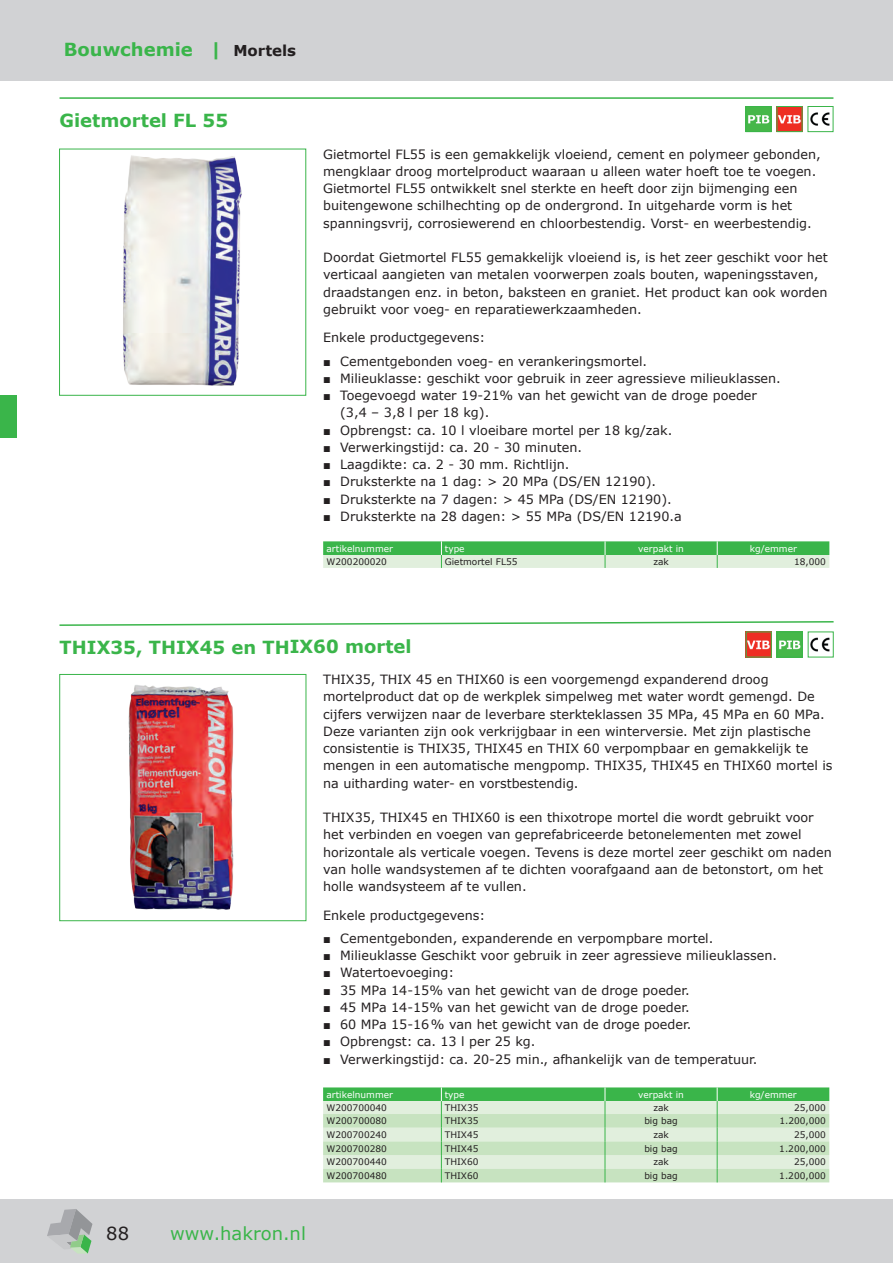
<style>
.page{position:relative;width:893px;height:1263px;background:#fff}
.page>*{position:absolute;margin:0;border:0;box-sizing:border-box;transform-origin:0 0}
.t1{font:700 18px "Verdana";letter-spacing:-.005em;color:#3ab54a}
.t2{font:18px "Verdana";color:#3ab54a}
.t3{font:18px "Verdana";color:#231f20}
.t4{font:12.75px/17.2px "Verdana";color:#231f20}
.t5{font:9px "Verdana";color:#231f20}
.t6{font:9px "Verdana";color:#fff}
.s1{font-size:15px;color:#231f20}
.s2{font-family:"Arial"}
</style>
<div class="page">
<div style="left:0;top:0;width:893px;height:81px;background:#d1d2d4"></div>
<div style="left:0;top:1199px;width:893px;height:64px;background:#d1d2d4"></div>
<hr style="left:60px;top:97px;width:773px;height:2px;background:#3ab54a">
<svg style="left:323px;top:541px;width:506px;height:27px;background:#8dd293"></svg>
<img style="left:123px;top:155px;width:119px;height:231px">
<div style="left:59px;top:149px;width:247px;height:246px;border:1px solid #3ab54a"></div>
<img style="left:748px;top:108px;width:21px;height:22px">
<div style="left:746px;top:106px;width:25px;height:26px;border:1px solid #3ab54a"></div>
<img style="left:779px;top:108px;width:21px;height:22px">
<div style="left:777px;top:106px;width:25px;height:26px;border:1px solid #3ab54a"></div>
<img style="left:810px;top:112px;width:20px;height:14px">
<div style="left:808px;top:106px;width:25px;height:26px;border:1px solid #3ab54a"></div>
<svg style="left:323px;top:1087px;width:506px;height:95px;background:#bde1bb"></svg>
<svg style="left:59px;top:621px;width:775px;height:5px"></svg>
<img style="left:128px;top:685px;width:106px;height:225px">
<div style="left:60px;top:674px;width:246px;height:247px;border:1px solid #3ab54a"></div>
<img style="left:779px;top:634px;width:21px;height:21px">
<div style="left:777px;top:632px;width:25px;height:25px;border:1px solid #3ab54a"></div>
<img style="left:748px;top:634px;width:21px;height:21px">
<img style="left:810px;top:637px;width:20px;height:15px">
<svg style="left:47px;top:1209px;width:45px;height:44px"></svg>
<div style="left:0;top:395px;width:17px;height:43px;background:#3ab54a"></div>
<h1 class="t1" style="left:64px;top:38px;width:234px">Bouwchemie | <span class="s1">Mortels</span></h1>
<h1 class="t1" style="left:60px;top:109px;width:170px">Gietmortel FL 55</h1>
<p class="t4" style="left:323px;top:146px;width:499px">Gietmortel FL55 is een gemakkelijk vloeiend, cement en polymeer gebonden, mengklaar droog mortelproduct waaraan u alleen water hoeft toe te voegen.<br>Gietmortel FL55 ontwikkelt snel sterkte en heeft door zijn bijmenging een buitengewone schilhechting op de ondergrond. In uitgeharde vorm is het spanningsvrij, corrosiewerend en chloorbestendig. Vorst- en weerbestendig.</p>
<p class="t4" style="left:323px;top:249px;width:506px">Doordat Gietmortel FL55 gemakkelijk vloeiend is, is het zeer geschikt voor het verticaal aangieten van metalen voorwerpen zoals bouten, wapeningsstaven, draadstangen enz. in beton, baksteen en graniet. Het product kan ook worden gebruikt voor voeg- en reparatiewerkzaamheden.</p>
<p class="t4" style="left:323px;top:329px;width:164px">Enkele productgegevens:</p>
<p class="t4" style="left:323px;top:353px;width:326px"><span class="s2">■</span> Cementgebonden voeg- en verankeringsmortel.</p>
<p class="t4" style="left:323px;top:370px;width:459px"><span class="s2">■</span> Milieuklasse: geschikt voor gebruik in zeer agressieve milieuklassen.</p>
<p class="t4" style="left:340px;top:387px;width:418px;text-indent:-17px"><span class="s2">■</span> Toegevoegd water 19-21% van het gewicht van de droge poeder (3,4 – 3,8 l per 18 kg).</p>
<p class="t4" style="left:323px;top:422px;width:351px"><span class="s2">■</span> Opbrengst: ca. 10 l vloeibare mortel per 18 kg/zak.</p>
<p class="t4" style="left:323px;top:439px;width:260px"><span class="s2">■</span> Verwerkingstijd: ca. 20 - 30 minuten.</p>
<p class="t4" style="left:323px;top:456px;width:248px"><span class="s2">■</span> Laagdikte: ca. 2 - 30 mm. Richtlijn.</p>
<p class="t4" style="left:323px;top:473px;width:334px"><span class="s2">■</span> Druksterkte na 1 dag: &gt; 20 MPa (DS/EN 12190).</p>
<p class="t4" style="left:323px;top:491px;width:350px"><span class="s2">■</span> Druksterkte na 7 dagen: &gt; 45 MPa (DS/EN 12190).</p>
<p class="t4" style="left:323px;top:508px;width:360px"><span class="s2">■</span> Druksterkte na 28 dagen: &gt; 55 MPa (DS/EN 12190.a</p>
<p class="t6" style="left:327px;top:543px;width:68px">artikelnummer</p>
<p class="t6" style="left:445px;top:543px;width:21px">type</p>
<p class="t6" style="left:638px;top:543px;width:47px">verpakt in</p>
<p class="t6" style="left:750px;top:543px;width:49px">kg/emmer</p>
<p class="t5" style="left:327px;top:555px;width:62px">W200200020</p>
<p class="t5" style="left:445px;top:555px;width:74px">Gietmortel FL55</p>
<p class="t5" style="left:653px;top:555px;width:17px">zak</p>
<p class="t5" style="left:794px;top:555px;width:33px">18,000</p>
<h1 class="t1" style="left:60px;top:635px;width:354px">THIX35, THIX45 en THIX60 mortel</h1>
<p class="t4" style="left:323px;top:671px;width:511px">THIX35, THIX 45 en THIX60 is een voorgemengd expanderend droog mortelproduct dat op de werkplek simpelweg met water wordt gemengd. De cijfers verwijzen naar de leverbare sterkteklassen 35 MPa, 45 MPa en 60 MPa.<br>Deze varianten zijn ook verkrijgbaar in een winterversie. Met zijn plastische consistentie is THIX35, THIX45 en THIX 60 verpompbaar en gemakkelijk te mengen in een automatische mengpomp. THIX35, THIX45 en THIX60 mortel is na uitharding water- en vorstbestendig.</p>
<p class="t4" style="left:323px;top:809px;width:510px">THIX35, THIX45 en THIX60 is een thixotrope mortel die wordt gebruikt voor het verbinden en voegen van geprefabriceerde betonelementen met zowel horizontale als verticale voegen. Tevens is deze mortel zeer geschikt om naden van holle wandsystemen af te dichten voorafgaand aan de betonstort, om het holle wandsysteem af te vullen.</p>
<p class="t4" style="left:323px;top:906px;width:164px">Enkele productgegevens:</p>
<p class="t4" style="left:323px;top:930px;width:392px"><span class="s2">■</span> Cementgebonden, expanderende en verpompbare mortel.</p>
<p class="t4" style="left:323px;top:947px;width:455px"><span class="s2">■</span> Milieuklasse Geschikt voor gebruik in zeer agressieve milieuklassen.</p>
<p class="t4" style="left:323px;top:964px;width:133px"><span class="s2">■</span> Watertoevoeging:</p>
<p class="t4" style="left:323px;top:981px;width:368px"><span class="s2">■</span> 35 MPa 14-15% van het gewicht van de droge poeder.</p>
<p class="t4" style="left:323px;top:999px;width:368px"><span class="s2">■</span> 45 MPa 14-15% van het gewicht van de droge poeder.</p>
<p class="t4" style="left:323px;top:1016px;width:370px"><span class="s2">■</span> 60 MPa 15-16% van het gewicht van de droge poeder.</p>
<p class="t4" style="left:323px;top:1033px;width:214px"><span class="s2">■</span> Opbrengst: ca. 13 l per 25 kg.</p>
<p class="t4" style="left:323px;top:1050px;width:436px"><span class="s2">■</span> Verwerkingstijd: ca. 20-25 min., afhankelijk van de temperatuur.</p>
<h1 class="t3" style="left:106px;top:1221px;width:24px">88</h1>
<h1 class="t2" style="left:170px;top:1221px;width:137px">www.hakron.nl</h1>
<p class="t6" style="left:326px;top:1089px;width:68px">artikelnummer</p>
<p class="t6" style="left:445px;top:1089px;width:21px">type</p>
<p class="t6" style="left:638px;top:1089px;width:47px">verpakt in</p>
<p class="t6" style="left:750px;top:1089px;width:49px">kg/emmer</p>
<p class="t5" style="left:327px;top:1101px;width:62px">W200700040</p>
<p class="t5" style="left:445px;top:1101px;width:35px">THIX35</p>
<p class="t5" style="left:653px;top:1101px;width:17px">zak</p>
<p class="t5" style="left:794px;top:1101px;width:33px">25,000</p>
<p class="t5" style="left:327px;top:1115px;width:62px">W200700080</p>
<p class="t5" style="left:445px;top:1115px;width:35px">THIX35</p>
<p class="t5" style="left:644px;top:1115px;width:35px">big bag</p>
<p class="t5" style="left:779px;top:1115px;width:48px">1.200,000</p>
<p class="t5" style="left:326px;top:1129px;width:62px">W200700240</p>
<p class="t5" style="left:445px;top:1129px;width:35px">THIX45</p>
<p class="t5" style="left:653px;top:1129px;width:17px">zak</p>
<p class="t5" style="left:794px;top:1129px;width:33px">25,000</p>
<p class="t5" style="left:326px;top:1143px;width:62px">W200700280</p>
<p class="t5" style="left:445px;top:1143px;width:35px">THIX45</p>
<p class="t5" style="left:644px;top:1143px;width:35px">big bag</p>
<p class="t5" style="left:779px;top:1143px;width:48px">1.200,000</p>
<p class="t5" style="left:326px;top:1156px;width:62px">W200700440</p>
<p class="t5" style="left:445px;top:1156px;width:35px">THIX60</p>
<p class="t5" style="left:653px;top:1156px;width:17px">zak</p>
<p class="t5" style="left:794px;top:1156px;width:33px">25,000</p>
<p class="t5" style="left:326px;top:1170px;width:62px">W200700480</p>
<p class="t5" style="left:445px;top:1170px;width:35px">THIX60</p>
<p class="t5" style="left:644px;top:1170px;width:35px">big bag</p>
<p class="t5" style="left:779px;top:1170px;width:48px">1.200,000</p>
</div>
